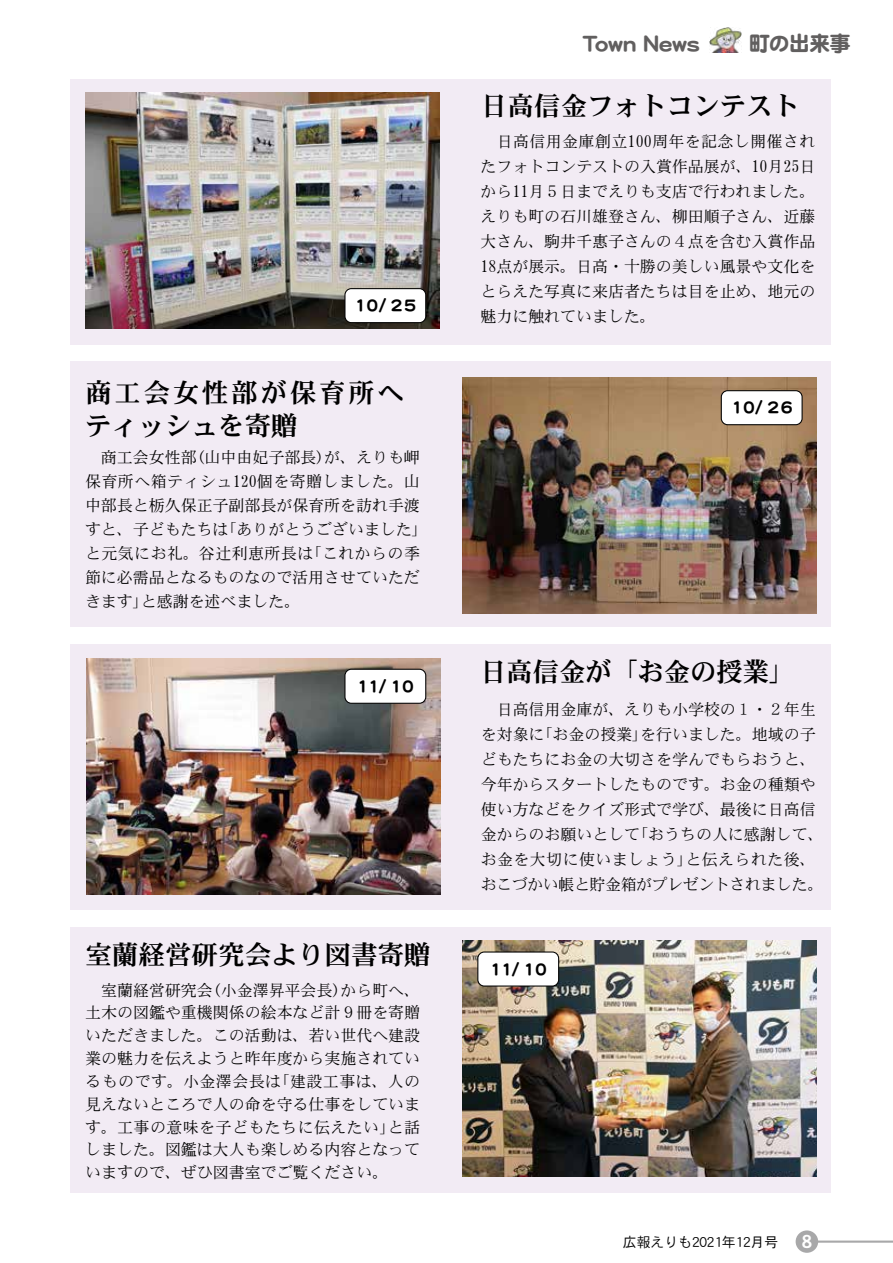
<style>
.page{position:relative;width:893px;height:1263px;background:#fff}
.page>*{position:absolute;margin:0;border:0;box-sizing:border-box;transform-origin:0 0}
.t1{font:26.55px "DFHS Mincho W7 WIN RKSJ H";color:#000}
.t2{font:26.55px/33px "DFHS Mincho W7 WIN RKSJ H";letter-spacing:.1em;color:#000}
.t3{font:21.3px "DF Maru Gothic SB WINP RKSJ H";letter-spacing:-.025em;color:#615f5f}
.t4{font:18px "DFHS Gothic W7 WINP RKSJ H";color:#fff}
.t5{font:15.9px/25px "DFHS Mincho W3 WIN RKSJ H";color:#000}
.t6{font:15.9px "DFHS Mincho W3 WIN RKSJ H";letter-spacing:.03em;color:#000}
.t7{font:15.9px/23.9px "DFHS Mincho W3 WINP RKSJ H";color:#000}
.t8{font:15.9px/25px "DFHS Mincho W3 WIN RKSJ H";letter-spacing:-.025em;color:#000}
.t9{font:15.9px "DF Maru Gothic SB WINP RKSJ H";letter-spacing:-.21em;color:#000}
.t10{font:15.9px "DFHS Mincho W3 WIN RKSJ H";letter-spacing:.025em;color:#000}
.t11{font:13.8px "DFHS Gothic W3 WINP RKSJ H";color:#000}
.s1{font-family:"DFHS Mincho W3 WINP RKSJ H"}
</style>
<div class="page">
<img style="left:709px;top:28px;width:32px;height:25px">
<div style="left:70px;top:927px;width:761px;height:266px;background:#f2ebf4"></div>
<img style="left:463px;top:941px;width:354px;height:236px">
<div style="left:478px;top:952px;width:81px;height:34px;background:#fff;border-radius:6px"></div>
<div style="left:477px;top:951px;width:82px;height:35px;border:1px solid #000;border-radius:6px"></div>
<div style="left:70px;top:644px;width:761px;height:266px;background:#f2ebf4"></div>
<img style="left:86px;top:658px;width:354px;height:236px">
<div style="left:345px;top:669px;width:81px;height:34px;background:#fff;border-radius:6px"></div>
<div style="left:344px;top:669px;width:82px;height:35px;border:1px solid #000;border-radius:6px"></div>
<div style="left:70px;top:361px;width:761px;height:266px;background:#f2ebf4"></div>
<img style="left:463px;top:377px;width:354px;height:236px">
<div style="left:721px;top:391px;width:81px;height:34px;background:#fff;border-radius:6px"></div>
<div style="left:721px;top:390px;width:82px;height:35px;border:1px solid #000;border-radius:6px"></div>
<div style="left:70px;top:79px;width:761px;height:265px;background:#f2ebf4"></div>
<img style="left:85px;top:92px;width:354px;height:236px">
<div style="left:345px;top:289px;width:81px;height:34px;background:#fff;border-radius:6px"></div>
<div style="left:344px;top:288px;width:82px;height:35px;border:1px solid #000;border-radius:6px"></div>
<hr style="left:813px;top:1240px;width:80px;height:3px;background:#a8a8a9">
<div style="left:796px;top:1230px;width:22px;height:23px;background:#a8a8a9;border-radius:50%"></div>
<p class="t9" style="left:352px;top:298px;width:68px">１０/ ２５</p>
<h1 class="t2" style="left:85px;top:376px;width:320px">商工会女性部が保育所へティッシュを寄贈</h1>
<p class="t5" style="left:189px;top:445px;width:233px">（山中由妃子部長が）、えりも岬</p>
<p class="t5" style="left:85px;top:445px;width:113px">　商工会女性部</p>
<p class="t6" style="left:85px;top:474px;width:336px">保育所へ箱ティシュ120個を寄贈しました。山</p>
<p class="t5" style="left:85px;top:493px;width:336px">中部長と栃久保正子副部長が保育所を訪れ手渡</p>
<p class="t5" style="left:221px;top:517px;width:209px">「ありがとうございました「</p>
<p class="t5" style="left:85px;top:517px;width:145px">すと、子どもたちは</p>
<p class="t6" style="left:85px;top:545px;width:230px">と元気にお礼。谷辻利恵<span class="s1">所長は</span></p>
<p class="t7" style="left:141px;top:565px;width:281px;text-indent:-56px">節に必需品となるものなので活用させていただと感謝を述べました。</p>
<p class="t7" style="left:306px;top:541px;width:116px">「これからの季</p>
<p class="t7" style="left:85px;top:589px;width:65px">きます」</p>
<p class="t9" style="left:354px;top:678px;width:63px">１１/ １０</p>
<h1 class="t1" style="left:85px;top:941px;width:347px">室蘭経営研究会より図書寄贈</h1>
<p class="t5" style="left:340px;top:977px;width:81px">から町へ、</p>
<p class="t5" style="left:85px;top:977px;width:129px">　室蘭経営研究会</p>
<p class="t5" style="left:85px;top:1000px;width:336px">土木の図鑑や重機関係の絵本など計９冊を寄贈</p>
<p class="t5" style="left:85px;top:1023px;width:336px">いただきました。この活動は、若い世代へ建設</p>
<p class="t5" style="left:85px;top:1046px;width:336px">業の魅力を伝えようと昨年度から実施されてい</p>
<p class="t5" style="left:274px;top:1069px;width:148px">「建設工事は、人の</p>
<p class="t5" style="left:205px;top:977px;width:145px">（小金澤昇平会長）</p>
<p class="t6" style="left:85px;top:1073px;width:197px">るものです。小金澤会長は</p>
<p class="t5" style="left:85px;top:1091px;width:336px">見えないところで人の命を守る仕事をしていま</p>
<p class="t5" style="left:388px;top:1114px;width:34px">と話</p>
<p class="t5" style="left:85px;top:1115px;width:336px;line-height:22.8px">す。工事の意味を子どもたちに伝えたい」<br>しました。図鑑は大人も楽しめる内容となっていますので、ぜひ図書室でご覧ください。</p>
<h2 class="t3" style="left:583px;top:33px;width:270px">Town News　　町の出来事</h2>
<h1 class="t1" style="left:481px;top:93px;width:320px">日高信金フォトコンテスト</h1>
<p class="t5" style="left:480px;top:129px;width:336px;text-align:justify">　日高信用金庫創立100周年を記念し開催されたフォトコンテストの入賞作品展が、10月25日から11月５日までえりも支店で行われました。えりも町の石川雄登さん、柳田順子さん、近藤大さん、駒井千惠子さんの４点を含む入賞作品18点が展示。日高・十勝の美しい風景や文化をとらえた写真に来店者たちは目を止め、地元の魅力に触れていました。</p>
<p class="t9" style="left:728px;top:400px;width:68px">１０/ ２６</p>
<h1 class="t1" style="left:480px;top:658px;width:317px">日高信金が「お金の授業「</h1>
<p class="t5" style="left:481px;top:697px;width:336px;text-align:right">　日高信用金庫が、えりも小学校の１・２年生を行いました。地域の子</p>
<p class="t5" style="left:481px;top:722px;width:65px">を対象に</p>
<p class="t5" style="left:481px;top:747px;width:336px">どもたちにお金の大切さを学んでもらおうと、</p>
<p class="t5" style="left:481px;top:772px;width:336px">今年からスタートしたものです。お金の種類や</p>
<p class="t5" style="left:481px;top:797px;width:336px">使い方などをクイズ形式で学び、最後に日高信</p>
<p class="t5" style="left:632px;top:822px;width:193px">「おうちの人に感謝して、</p>
<p class="t5" style="left:537px;top:722px;width:113px">「お金の授業」</p>
<p class="t5" style="left:481px;top:822px;width:161px">金からのお願いとして</p>
<p class="t8" style="left:481px;top:847px;width:344px">お金を大切に使いましょう」<br>おこづかい帳と貯金箱がプレゼントされました。</p>
<p class="t10" style="left:685px;top:852px;width:132px">と伝えられた後、</p>
<p class="t9" style="left:487px;top:961px;width:63px">１１/ １０</p>
<p class="t11" style="left:623px;top:1235px;width:157px">広報えりも2021年12月号</p>
<p class="t4" style="left:802px;top:1233px;width:12px">8</p>
</div>
